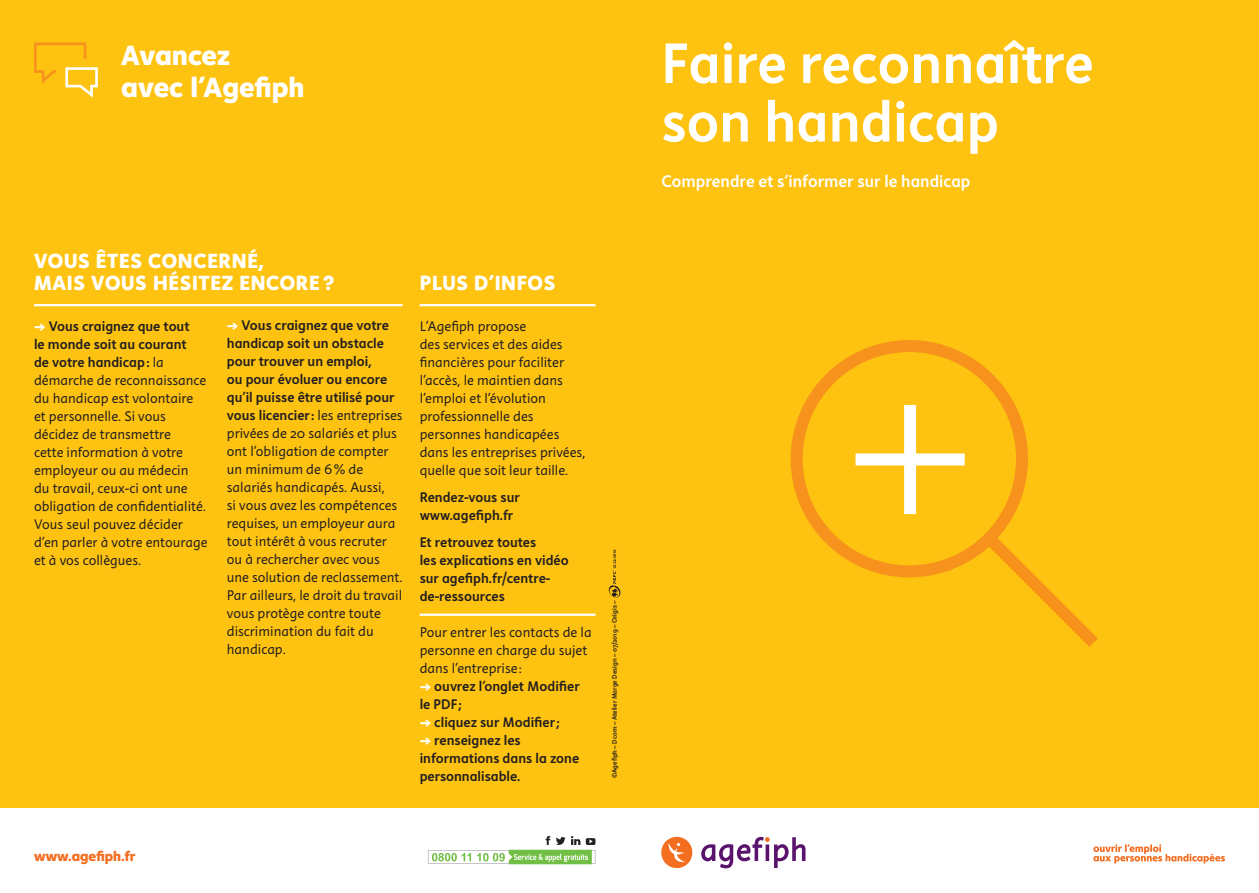
<style>
.page{position:relative;width:1259px;height:893px;background:#fff}
.page>*{position:absolute;margin:0;border:0;box-sizing:border-box;transform-origin:0 0}
.t1{font:58.5px/58.5px "Instant 4 Slow";color:#fff}
.t2{font:800 28.5px/31.5px "Instant 5";color:#fff}
.t3{font:800 21px/22.5px "Instant 5";letter-spacing:.03em;color:#fff}
.t4{font:17.25px "Instant 4 Slow";color:#fff}
.t5{font:14.25px/18px "Instant 3";color:#231f20}
.t6{font:14.25px/18px "Instant 4 Slow";color:#231f20}
.t7{font:800 14.25px "Instant 5";color:#f36e21}
.t8{font:6.75px "Instant 4 Slow";color:#231f20}
.s1{font-family:"Instant 5";font-weight:800;color:#fff}
.s2{font-family:"Instant 3"}
</style>
<div class="page">
<div style="left:0;top:0;width:1259px;height:808px;background:#fec210"></div>
<hr style="left:420px;top:614px;width:175px;height:2px;background:#fff">
<svg style="left:1093px;top:844px;width:132px;height:19px"></svg>
<svg style="left:701px;top:837px;width:104px;height:31px"></svg>
<div style="left:661px;top:837px;width:31px;height:31px;background:#f36e21;border-radius:50%"></div>
<svg style="left:668px;top:843px;width:17px;height:20px"></svg>
<svg style="left:428px;top:836px;width:167px;height:28px"></svg>
<svg style="left:34px;top:42px;width:64px;height:56px"></svg>
<svg style="left:609px;top:550px;width:11px;height:48px"></svg>
<hr style="left:420px;top:304px;width:175px;height:2px;background:#fff">
<hr style="left:34px;top:304px;width:369px;height:2px;background:#fff">
<svg style="left:790px;top:340px;width:308px;height:307px"></svg>
<div style="left:904px;top:405px;width:12px;height:109px;background:#fff"></div>
<div style="left:855px;top:453px;width:109px;height:12px;background:#fff"></div>
<h2 class="t2" style="left:121px;top:39px;width:185px">Avancez<br>avec l’Agefiph</h2>
<h3 class="t3" style="left:34px;top:249px;width:301px">VOUS ÊTES CONCERNÉ,<br>MAIS VOUS HÉSITEZ ENCORE ?</h3>
<p class="t6" style="left:34px;top:317px;width:157px"><span class="s1">→</span> Vous craignez que tout le monde soit au courant de votre handicap : <span class="s2">la</span></p>
<p class="t5" style="left:34px;top:371px;width:175px">démarche de reconnaissance du handicap est volontaire et personnelle. Si vous décidez de transmettre<br>cette information à votre employeur ou au médecin<br>du travail, ceux-ci ont une obligation de confidentialité.<br>Vous seul pouvez décider d’en parler à votre entourage et à vos collègues.</p>
<p class="t6" style="left:227px;top:317px;width:177px"><span class="s1">→</span> Vous craignez que votre handicap soit un obstacle pour trouver un emploi,<br>ou pour évoluer ou encore qu’il puisse être utilisé pour vous licencier : <span class="s2">les entreprises</span></p>
<p class="t5" style="left:227px;top:425px;width:177px">privées de 20 salariés et plus ont l’obligation de compter un minimum de 6 % de salariés handicapés. Aussi,<br>si vous avez les compétences requises, un employeur aura tout intérêt à vous recruter ou à rechercher avec vous une solution de reclassement.<br>Par ailleurs, le droit du travail vous protège contre toute discrimination du fait du handicap.</p>
<h3 class="t3" style="left:420px;top:271px;width:137px">PLUS D’INFOS</h3>
<p class="t5" style="left:420px;top:317px;width:167px">L’Agefiph propose<br>des services et des aides financières pour faciliter l’accès, le maintien dans l’emploi et l’évolution professionnelle des personnes handicapées dans les entreprises privées, quelle que soit leur taille.</p>
<p class="t6" style="left:420px;top:488px;width:102px">Rendez-vous sur www.agefiph.fr</p>
<p class="t6" style="left:420px;top:533px;width:151px">Et retrouvez toutes<br>les explications en vidéo sur agefiph.fr/centre&shy;de-ressources</p>
<p class="t5" style="left:420px;top:623px;width:173px">Pour entrer les contacts de la personne en charge du sujet dans l’entreprise :</p>
<p class="t6" style="left:420px;top:677px;width:162px"><span class="s1">→</span> ouvrez l’onglet Modifier le PDF ;</p>
<p class="t6" style="left:420px;top:713px;width:141px"><span class="s1">→</span> cliquez sur Modifier ;</p>
<p class="t6" style="left:420px;top:731px;width:161px"><span class="s1">→</span> renseignez les informations dans la zone personnalisable.</p>
<p class="t8" style="left:610px;top:778px;width:179px;rotate:-90deg">©Agefiph – Dcom – Atelier Marge Design – 07/2019 – Origis –</p>
<p class="t7" style="left:34px;top:846px;width:103px">www.agefiph.fr</p>
<h1 class="t1" style="left:661px;top:34px;width:434px">Faire reconnaître son handicap</h1>
<p class="t4" style="left:661px;top:169px;width:310px">Comprendre et s’informer sur le handicap</p>
</div>
